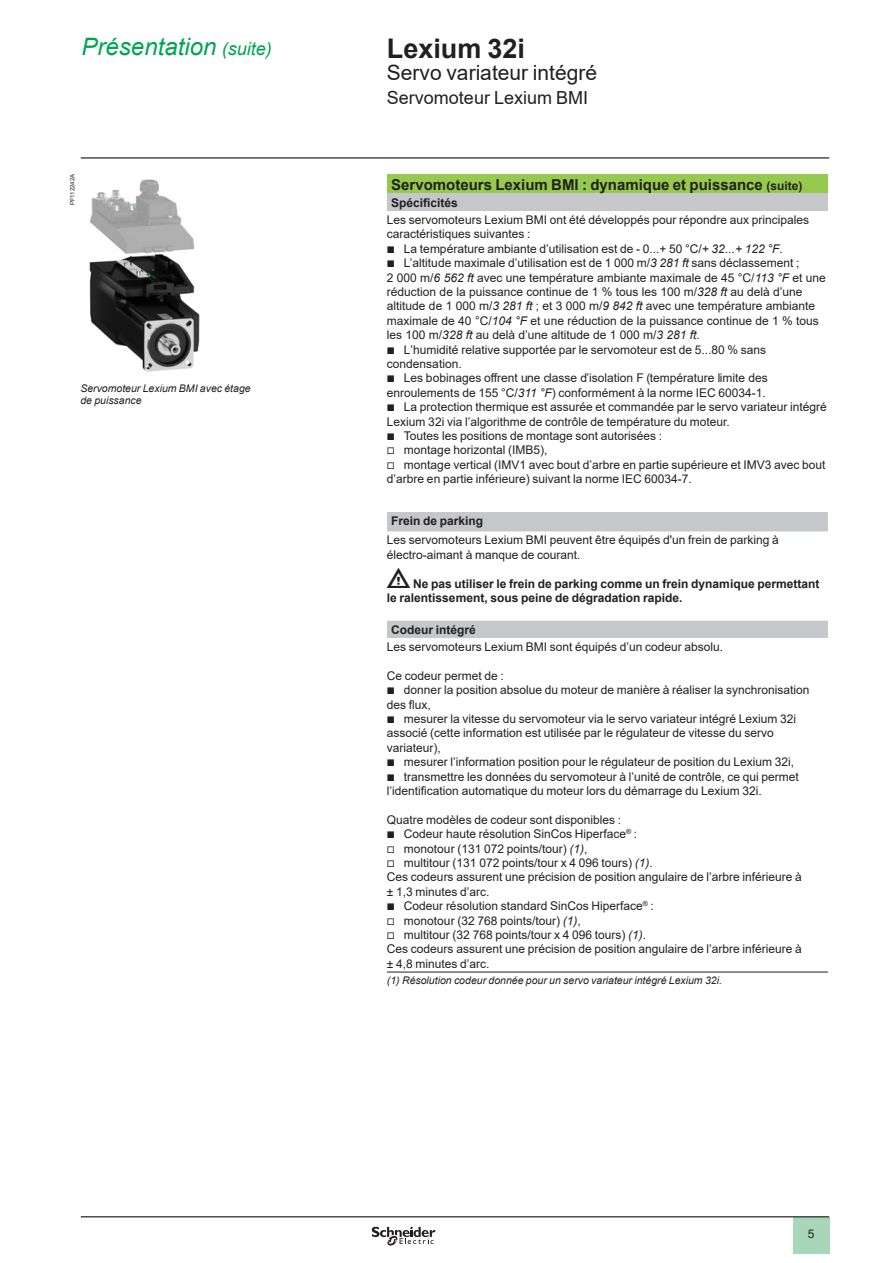
<style>
.page{position:relative;width:893px;height:1263px;background:#fff}
.page>*{position:absolute;margin:0;border:0;box-sizing:border-box;transform-origin:0 0}
._0_TitleLev1{font:700 27px "Arial";color:#231f20}
._1_Text__8{font:700 27px "Graph Schneider";color:#231f20}
._0_Topic{font:italic 24px "Arial";color:#00a54f}
._0_TitleLev2{font:21px "Arial";color:#231f20}
._0_TitleLev3{font:18px "Arial";color:#231f20}
._1_Section_3__10{font:700 15px "Arial";color:#231f20}
._1_Text__8-2{font:12px/14.4px "Arial";color:#231f20}
._1_Text__8-3{font:700 12px/14.4px "Arial";color:#231f20}
._1_Section_4__8{font:700 12px "Arial";color:#231f20}
._1_Legend___Nota__7{font:italic 10.5px/12px "Arial";color:#231f20}
.Picture_Number{font:6px "Arial";color:#231f20}
.s1{font-size:18px}
.s2{font-size:12px}
.s3{font-family:"Graph Schneider"}
.s4{font-style:italic}
.s5{font-style:inherit}
</style>
<div class="page">
<hr style="left:81px;top:157px;width:748px;height:2px;background:#231f20">
<div style="left:793px;top:1217px;width:36px;height:37px;background:#a7d7b8"></div>
<hr style="left:81px;top:1216px;width:748px;height:1px;background:#231f20">
<svg style="left:372px;top:1226px;width:63px;height:20px"></svg>
<img style="left:89px;top:179px;width:111px;height:193px">
<div style="left:387px;top:174px;width:441px;height:20px;background:#96ca4e"></div>
<div style="left:387px;top:194px;width:441px;height:17px;background:#c5c8cb"></div>
<svg style="left:387px;top:512px;width:441px;height:126px"></svg>
<hr style="left:387px;top:972px;width:441px;height:1px;background:#231f20">
<p class="_0_Topic" style="left:82px;top:31px;width:192px">Présentation <span class="s1">(suite)</span></p>
<p class="_0_TitleLev1" style="left:387px;top:29px;width:140px">Lexium 32i</p>
<p class="_0_TitleLev2" style="left:387px;top:58px;width:212px">Servo variateur intégré</p>
<p class="_0_TitleLev3" style="left:387px;top:85px;width:203px">Servomoteur Lexium BMI</p>
<p class="Picture_Number" style="left:68px;top:205px;width:33px;rotate:-90deg">PF112242A</p>
<p class="_1_Legend___Nota__7" style="left:80px;top:383px;width:172px">Servomoteur Lexium BMI avec étage de puissance</p>
<p class="_1_Section_3__10" style="left:391px;top:174px;width:413px">Servomoteurs Lexium BMI : dynamique et puissance <span class="s2">(suite)</span></p>
<p class="_1_Section_4__8" style="left:391px;top:194px;width:68px">Spécificités</p>
<p class="_1_Text__8-2" style="left:387px;top:212px;width:441px">Les servomoteurs Lexium BMI ont été développés pour répondre aux principales caractéristiques suivantes :<br><span class="s3">b</span> La température ambiante d’utilisation est de - 0...+ 50 °C/<span class="s4">+ 32...+ 122 °F</span>.<br><span class="s3">b</span> L’altitude maximale d’utilisation est de 1 000 m/<span class="s4">3 281 ft</span> sans déclassement ;<br>2 000 m/<span class="s4">6 562 ft</span> avec une température ambiante maximale de 45 °C/<span class="s4">113 °F</span> et une réduction de la puissance continue de 1 % tous les 100 m/<span class="s4">328 ft</span> au delà d’une altitude de 1 000 m/<span class="s4">3 281 ft</span> ; et 3 000 m/<span class="s4">9 842 ft</span> avec une température ambiante maximale de 40 °C/<span class="s4">104 °F</span> et une réduction de la puissance continue de 1 % tous les 100 m/<span class="s4">328 ft</span> au delà d’une altitude de 1 000 m/<span class="s4">3 281 ft</span>.<br><span class="s3">b</span> L’humidité relative supportée par le servomoteur est de 5...<span class="s5">80</span> % sans condensation.<br><span class="s3">b</span> Les bobinages offrent une classe d’isolation F (température limite des enroulements de 155 °C/<span class="s4">311 °F</span>) conformément à la norme IEC 60034-1.<br><span class="s3">b</span> La protection thermique est assurée et commandée par le servo variateur intégré Lexium 32i via l’algorithme de contrôle de température du moteur.<br><span class="s3">b</span> Toutes les positions de montage sont autorisées :<br><span class="s3">v</span> montage horizontal (IMB5),<br><span class="s3">v</span> montage vertical (IMV1 avec bout d’arbre en partie supérieure et IMV3 avec bout d’arbre en partie inférieure) suivant la norme IEC 60034-7.</p>
<p class="_1_Section_4__8" style="left:391px;top:512px;width:94px">Frein de parking</p>
<p class="_1_Text__8-2" style="left:387px;top:533px;width:393px">Les servomoteurs Lexium BMI peuvent être équipés d'un frein de parking à électro-aimant à manque de courant.</p>
<p class="_1_Text__8" style="left:387px;top:561px;width:25px">d</p>
<p class="_1_Text__8-3" style="left:387px;top:576px;width:434px;text-indent:26px">Ne pas utiliser le frein de parking comme un frein dynamique permettant le ralentissement, sous peine de dégradation rapide.</p>
<p class="_1_Section_4__8" style="left:391px;top:621px;width:86px">Codeur intégré</p>
<p class="_1_Text__8-2" style="left:387px;top:639px;width:338px">Les servomoteurs Lexium BMI sont équipés d’un codeur absolu.</p>
<p class="_1_Text__8-2" style="left:387px;top:668px;width:118px">Ce codeur permet de :</p>
<p class="_1_Text__8-2" style="left:387px;top:683px;width:424px"><span class="s3">b</span> donner la position absolue du moteur de manière à réaliser la synchronisation des flux,</p>
<p class="_1_Text__8-2" style="left:387px;top:711px;width:411px"><span class="s3">b</span> mesurer la vitesse du servomoteur via le servo variateur intégré Lexium 32i associé (cette information est utilisée par le régulateur de vitesse du servo variateur),</p>
<p class="_1_Text__8-2" style="left:387px;top:755px;width:409px"><span class="s3">b</span> mesurer l’information position pour le régulateur de position du Lexium 32i,</p>
<p class="_1_Text__8-2" style="left:387px;top:769px;width:413px"><span class="s3">b</span> transmettre les données du servomoteur à l’unité de contrôle, ce qui permet l’identification automatique du moteur lors du démarrage du Lexium 32i.</p>
<p class="_1_Text__8-2" style="left:387px;top:812px;width:236px">Quatre modèles de codeur sont disponibles :</p>
<p class="_1_Text__8-2" style="left:387px;top:827px;width:252px"><span class="s3">b</span> Codeur haute résolution SinCos Hiperface<sup>®</sup> :</p>
<p class="_1_Text__8-2" style="left:387px;top:841px;width:202px"><span class="s3">v</span> monotour (131 072 points/tour) <span class="s4">(1)</span>,</p>
<p class="_1_Text__8-2" style="left:387px;top:855px;width:267px"><span class="s3">v</span> multitour (131 072 points/tour x 4 096 tours) <span class="s4">(1)</span>.</p>
<p class="_1_Text__8-2" style="left:387px;top:870px;width:416px">Ces codeurs assurent une précision de position angulaire de l’arbre inférieure à ± 1,3 minutes d’arc.</p>
<p class="_1_Text__8-2" style="left:387px;top:899px;width:268px"><span class="s3">b</span> Codeur résolution standard SinCos Hiperface<sup>®</sup> :</p>
<p class="_1_Text__8-2" style="left:387px;top:913px;width:195px"><span class="s3">v</span> monotour (32 768 points/tour) <span class="s4">(1)</span>,</p>
<p class="_1_Text__8-2" style="left:387px;top:927px;width:261px"><span class="s3">v</span> multitour (32 768 points/tour x 4 096 tours) <span class="s4">(1)</span>.</p>
<p class="_1_Text__8-2" style="left:387px;top:942px;width:416px">Ces codeurs assurent une précision de position angulaire de l’arbre inférieure à ± 4,8 minutes d’arc.</p>
<p class="_1_Legend___Nota__7" style="left:387px;top:974px;width:337px">(1) Résolution codeur donnée pour un servo variateur intégré Lexium 32i.</p>
<p class="_1_Text__8-2" style="left:808px;top:1226px;width:8px">5</p>
</div>
